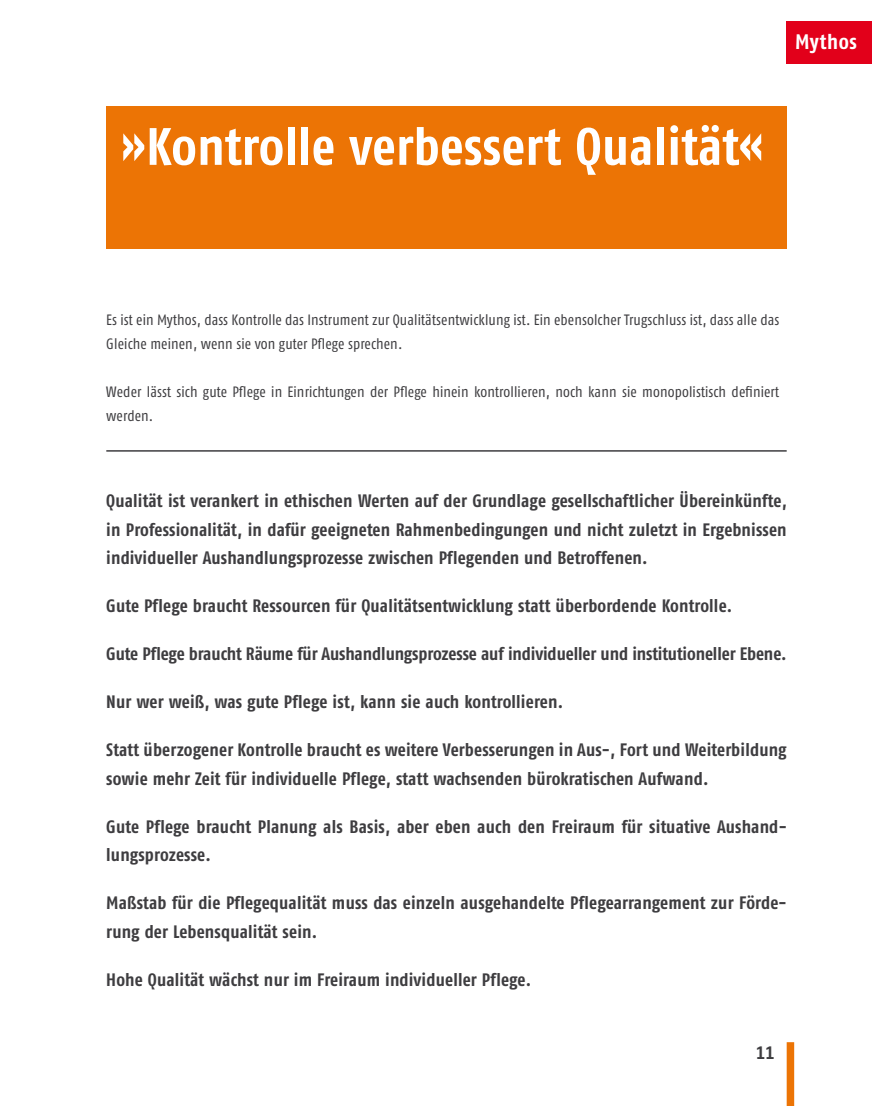
<style>
.page{position:relative;width:893px;height:1106px;background:#fff}
.page>*{position:absolute;margin:0;border:0;box-sizing:border-box;transform-origin:0 0}
.t1{font:700 52.5px "Fago Co";letter-spacing:.01em;color:#fff}
.t2{font:21px "Fago Co Bold Tf";letter-spacing:.025em;color:#fff}
.t3{font:18px/28.5px "Fago Co Bold Tf";letter-spacing:.005em;color:#3e3d40}
.t4{font:18px "Fago Co Bold Tf Caps";color:#3e3d40}
.t5{font:15px/24px "Fago Co Regular Tf";letter-spacing:.01em;color:#3e3d40}
</style>
<div class="page">
<div style="left:787px;top:1042px;width:7px;height:64px;background:#ec7405"></div>
<div style="left:106px;top:106px;width:681px;height:143px;background:#ec7405"></div>
<div style="left:787px;top:21px;width:85px;height:43px;background:#e2001a"></div>
<hr style="left:106px;top:450px;width:681px;height:1px;background:#3e3d40">
<h1 class="t1" style="left:121px;top:116px;width:644px">»Kontrolle verbessert Qualität«</h1>
<p class="t2" style="left:795px;top:29px;width:63px">Mythos</p>
<p class="t5" style="left:106px;top:307px;width:675px">Es ist ein Mythos, dass Kontrolle das Instrument zur Qualitätsentwicklung ist. Ein ebensolcher Trugschluss ist, dass alle das<br>Gleiche meinen, wenn sie von guter Pflege sprechen.</p>
<p class="t5" style="left:106px;top:379px;width:674px">Weder lässt sich gute Pflege in Einrichtungen der Pflege hinein kontrollieren, noch kann sie monopolistisch definiert werden.</p>
<p class="t3" style="left:106px;top:486px;width:682px;text-align:justify">Qualität ist verankert in ethischen Werten auf der Grundlage gesellschaftlicher Übereinkünfte, in Professionalität, in dafür geeigneten Rahmenbedingungen und nicht zuletzt in Ergebnissen individueller Aushandlungsprozesse zwischen Pflegenden und Betroffenen.</p>
<p class="t3" style="left:106px;top:591px;width:627px">Gute Pflege braucht Ressourcen für Qualitätsentwicklung statt überbordende Kontrolle.</p>
<p class="t3" style="left:106px;top:639px;width:682px">Gute Pflege braucht Räume für Aushandlungsprozesse auf individueller und institutioneller Ebene.</p>
<p class="t3" style="left:106px;top:687px;width:458px">Nur wer weiß, was gute Pflege ist, kann sie auch kontrollieren.</p>
<p class="t3" style="left:106px;top:735px;width:682px">Statt überzogener Kontrolle braucht es weitere Verbesserungen in Aus-, Fort und Weiterbildung sowie mehr Zeit für individuelle Pflege, statt wachsenden bürokratischen Aufwand.</p>
<p class="t3" style="left:106px;top:812px;width:682px">Gute Pflege braucht Planung als Basis, aber eben auch den Freiraum für situative Aushand&shy;lungsprozesse.</p>
<p class="t3" style="left:106px;top:888px;width:682px">Maßstab für die Pflegequalität muss das einzeln ausgehandelte Pflegearrangement zur Förde&shy;rung der Lebensqualität sein.</p>
<p class="t3" style="left:106px;top:965px;width:426px">Hohe Qualität wächst nur im Freiraum individueller Pflege.</p>
<p class="t4" style="left:756px;top:1041px;width:20px">11</p>
</div>
